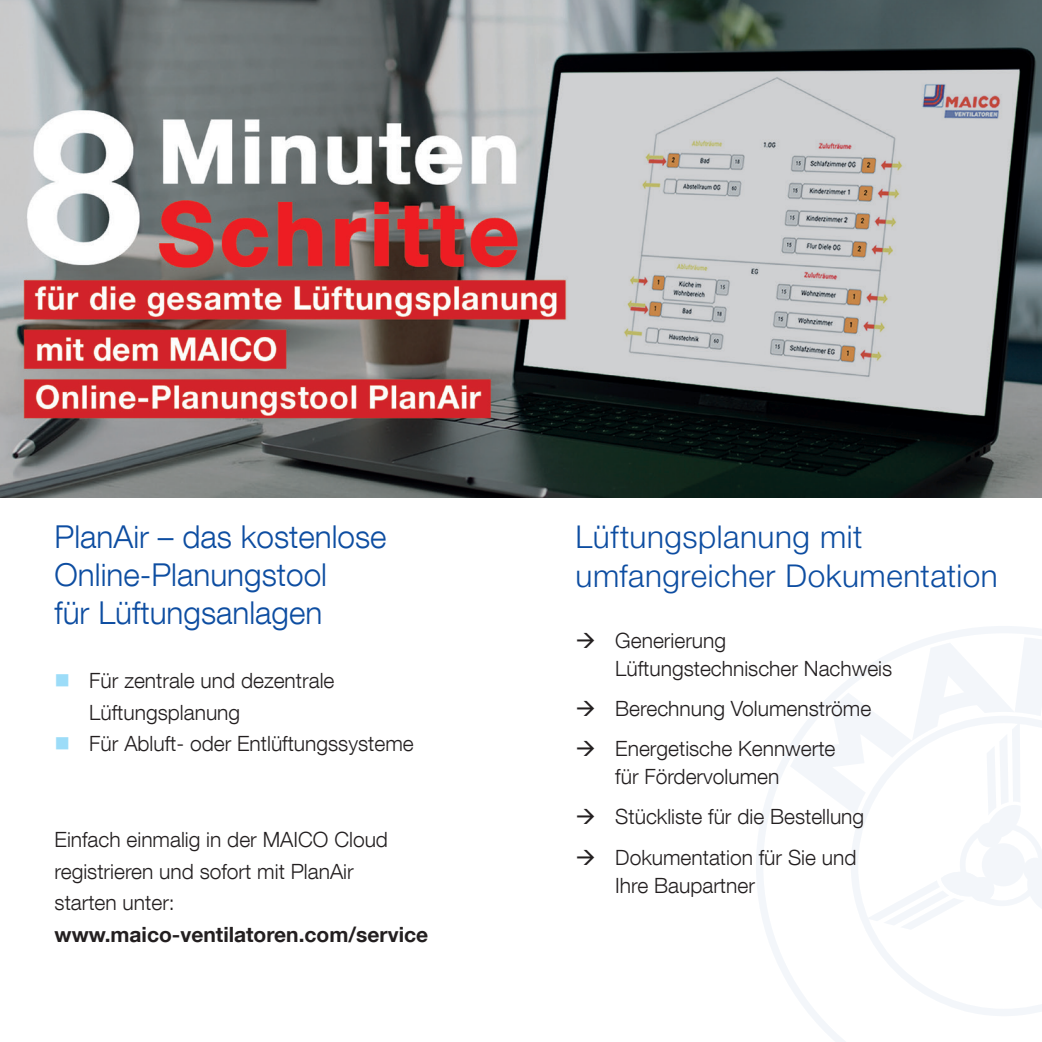
<style>
.page{position:relative;width:1042px;height:1042px;background:#fff}
.page>*{position:absolute;margin:0;border:0;box-sizing:border-box;transform-origin:0 0}
.t1{font:300 31.5px/37.8px "Helvetica Neue LT Com";color:#0d4da1}
.t2{font:300 31.5px/38.5px "Helvetica Neue LTW1 G";letter-spacing:.015em;color:#0d4da1}
.t3{font:300 21px/28px "Helvetica Neue LT Com";color:#231f20}
.t4{font:700 21px "Helvetica Neue LT Com";color:#231f20}
.s1{color:#9cdcf8}
</style>
<div class="page">
<svg style="left:756px;top:626px;width:286px;height:416px"></svg>
<svg style="left:851px;top:930px;width:191px;height:86px"></svg>
<svg style="left:790px;top:637px;width:252px;height:293px"></svg>
<img style="left:0;top:0;width:1042px;height:497px">
<h1 class="t1" style="left:55px;top:518px;width:333px">PlanAir – das kostenlose<br>Online-Planungstool<br>für Lüftungsanlagen</h1>
<p class="t3" style="left:89px;top:664px;width:247px;line-height:31.5px;text-indent:-35px"><span class="s1">■</span> Für zentrale und dezentrale<br>Lüftungsplanung</p>
<p class="t3" style="left:55px;top:729px;width:361px"><span class="s1">■</span> Für Abluft- oder Entlüftungssysteme</p>
<p class="t3" style="left:55px;top:823px;width:335px;line-height:31.5px">Einfach einmalig in der MAICO Cloud registrieren und sofort mit PlanAir starten unter:</p>
<p class="t4" style="left:55px;top:921px;width:375px">www.maico-ventilatoren.com/service</p>
<h1 class="t2" style="left:575px;top:518px;width:424px">Lüftungsplanung mit umfangreicher Dokumentation</h1>
<p class="t3" style="left:615px;top:626px;width:278px;text-indent:-40px">→ Generierung<br>Lüftungstechnischer Nachweis</p>
<p class="t3" style="left:575px;top:694px;width:297px">→ Berechnung Volumenströme</p>
<p class="t3" style="left:615px;top:734px;width:222px;text-indent:-40px">→ Energetische Kennwerte für Fördervolumen</p>
<p class="t3" style="left:575px;top:802px;width:290px">→ Stückliste für die Bestellung</p>
<p class="t3" style="left:615px;top:843px;width:243px;text-indent:-40px">→ Dokumentation für Sie und<br>Ihre Baupartner</p>
</div>
